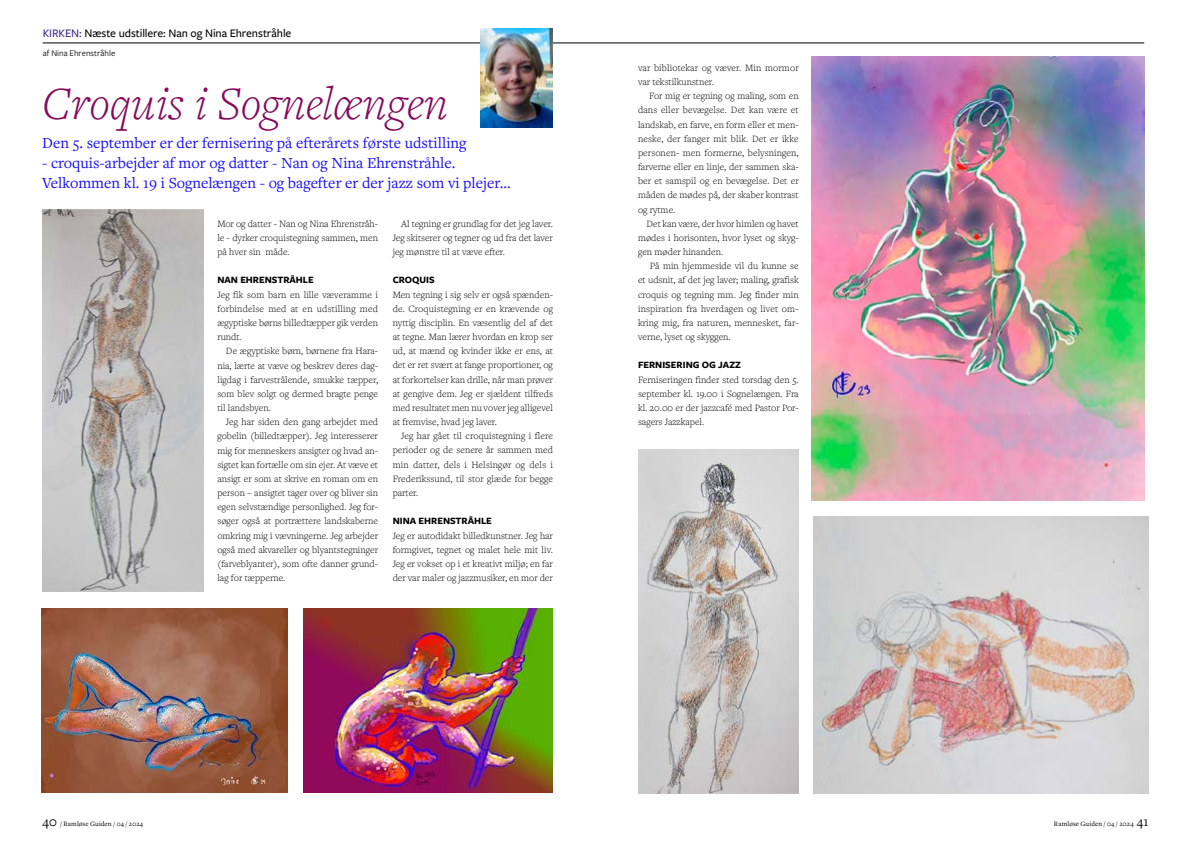
<style>
.page{position:relative;width:1191px;height:842px;background:#fff}
.page>*{position:absolute;margin:0;border:0;box-sizing:border-box;transform-origin:0 0}
.t1{font:italic 300 48px "Freight Text Pro";color:#870a5a}
.t2{font:16px/20px "Freight Text Pro";color:#190ff7}
.t3{font:500 12px "Freight Sans Pro";letter-spacing:-.005em;color:#000}
.t4{font:300 10px/14.2px "Freight Text Pro";color:#000;text-align:justify}
.t5{font:700 10px "Freight Sans Pro";color:#000}
.t6{font:9px "Freight Sans Pro";color:#000}
.t7{font:7px "Freight Text Pro";letter-spacing:.01em;color:#000}
.s1{color:#3b288a}
.s2{font-size:14px}
</style>
<div class="page">
<hr style="left:43px;top:43px;width:1101px;height:1px;background:#000">
<img style="left:303px;top:608px;width:249px;height:185px">
<img style="left:42px;top:608px;width:246px;height:185px">
<img style="left:812px;top:57px;width:332px;height:443px">
<img style="left:43px;top:209px;width:160px;height:383px">
<img style="left:638px;top:450px;width:160px;height:344px">
<img style="left:814px;top:516px;width:334px;height:278px">
<img style="left:480px;top:29px;width:73px;height:99px">
<p class="t3" style="left:43px;top:25px;width:250px"><span class="s1">KIRKEN:</span> Næste udstillere: Nan og Nina Ehrenstråhle</p>
<p class="t6" style="left:43px;top:47px;width:74px">af Nina Ehrenstråhle</p>
<h1 class="t1" style="left:42px;top:72px;width:408px">Croquis i Sognelængen</h1>
<h2 class="t2" style="left:42px;top:133px;width:426px">Den 5. september er der fernisering på efterårets første udstilling</h2>
<h2 class="t2" style="left:42px;top:153px;width:470px">- croquis-arbejder af mor og datter - Nan og Nina Ehrenstråhle.<br>Velkommen kl. 19 i Sognelængen - og bagefter er der jazz som vi plejer...</h2>
<p class="t4" style="left:217px;top:216px;width:162px">Mor og datter - Nan og Nina Ehrenstråh&shy;le - dyrker croquistegning sammen, men på hver sin måde.</p>
<p class="t5" style="left:217px;top:273px;width:98px">NAN EHRENSTRÅHLE</p>
<p class="t4" style="left:217px;top:287px;width:162px">Jeg fik som barn en lille væveramme i forbindelse med at en udstilling med ægyptiske børns billedtæpper gik verden rundt.</p>
<p class="t4" style="left:217px;top:344px;width:162px;text-indent:8px">De ægyptiske børn, børnene fra Hara&shy;nia, lærte at væve og beskrev deres dag&shy;ligdag i farvestrålende, smukke tæpper, som blev solgt og dermed bragte penge til landsbyen.</p>
<p class="t4" style="left:217px;top:415px;width:162px;text-indent:8px">Jeg har siden den gang arbejdet med gobelin (billedtæpper). Jeg interesserer mig for menneskers ansigter og hvad an&shy;sigtet kan fortælle om sin ejer. At væve et ansigt er som at skrive en roman om en person – ansigtet tager over og bliver sin egen selvstændige personlighed. Jeg for&shy;søger også at portrættere landskaberne omkring mig i vævningerne. Jeg arbejder også med akvareller og blyantstegninger (farveblyanter), som ofte danner grund&shy;lag for tæpperne.</p>
<p class="t4" style="left:393px;top:216px;width:162px;text-indent:8px">Al tegning er grundlag for det jeg laver.<br>Jeg skitserer og tegner og ud fra det laver jeg mønstre til at væve efter.</p>
<p class="t5" style="left:393px;top:273px;width:44px">CROQUIS</p>
<p class="t4" style="left:393px;top:287px;width:162px">Men tegning i sig selv er også spænden&shy;de. Croquistegning er en krævende og nyttig disciplin. En væsentlig del af det at tegne. Man lærer hvordan en krop ser ud, at mænd og kvinder ikke er ens, at det er ret svært at fange proportioner, og at forkortelser kan drille, når man prøver at gengive dem. Jeg er sjældent tilfreds med resultatet men nu vover jeg alligevel at fremvise, hvad jeg laver.</p>
<p class="t4" style="left:393px;top:429px;width:162px;text-indent:8px">Jeg har gået til croquistegning i flere perioder og de senere år sammen med min datter, dels i Helsingør og dels i Frederikssund, til stor glæde for begge parter.</p>
<p class="t5" style="left:393px;top:514px;width:101px">NINA EHRENSTRÅHLE</p>
<p class="t4" style="left:393px;top:528px;width:162px">Jeg er autodidakt billedkunstner. Jeg har formgivet, tegnet og malet hele mit liv.<br>Jeg er vokset op i et kreativt miljø; en far der var maler og jazzmusiker, en mor der</p>
<p class="t4" style="left:638px;top:60px;width:162px">var bibliotekar og væver. Min mormor var tekstilkunstner.</p>
<p class="t4" style="left:638px;top:89px;width:162px;text-indent:11px">For mig er tegning og maling, som en dans eller bevægelse. Det kan være et landskab, en farve, en form eller et men&shy;neske, der fanger mit blik. Det er ikke personen- men formerne, belysningen, farverne eller en linje, der sammen ska&shy;ber et samspil og en bevægelse. Det er måden de mødes på, der skaber kontrast og rytme.</p>
<p class="t4" style="left:638px;top:216px;width:162px;text-indent:8px">Det kan være, der hvor himlen og havet mødes i horisonten, hvor lyset og skyg&shy;gen møder hinanden.</p>
<p class="t4" style="left:638px;top:259px;width:162px;text-indent:12px">På min hjemmeside vil du kunne se et udsnit, af det jeg laver; maling, grafisk croquis og tegning mm. Jeg finder min inspiration fra hverdagen og livet om&shy;kring mig, fra naturen, mennesket, far&shy;verne, lyset og skyggen.</p>
<p class="t5" style="left:638px;top:358px;width:105px">FERNISERING OG JAZZ</p>
<p class="t4" style="left:638px;top:372px;width:162px">Ferniseringen finder sted torsdag den 5. september kl. 19.00 i Sognelængen. Fra kl. 20.00 er der jazzcafé med Pastor Por&shy;sagers Jazzkapel.</p>
<p class="t7" style="left:43px;top:819px;width:102px"><span class="s2">40</span> / Ramløse Guiden / 04 / 2024</p>
<p class="t7" style="left:1054px;top:819px;width:96px">Ramløse Guiden / 04 / 2024 <span class="s2">41</span></p>
</div>
